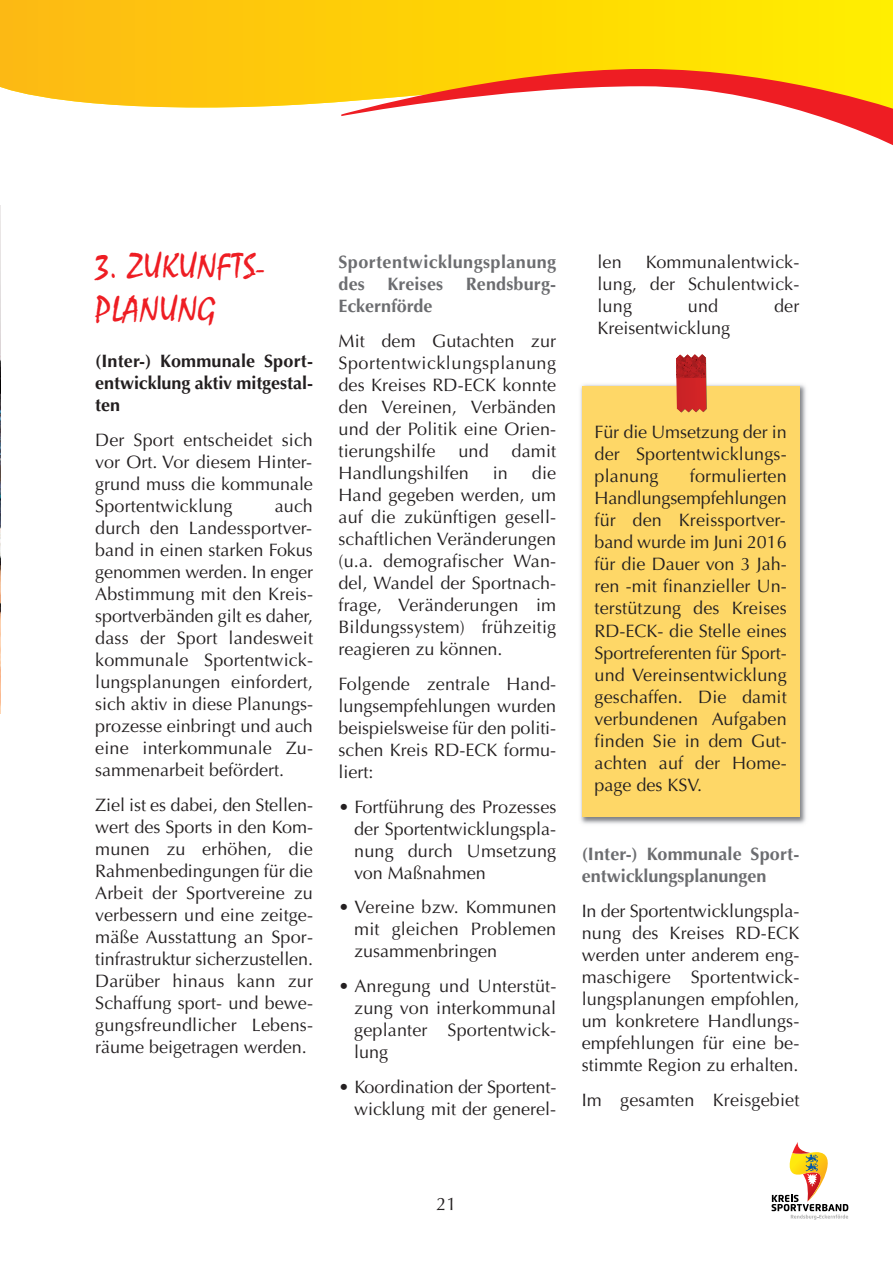
<style>
.page{position:relative;width:893px;height:1263px;background:#fff}
.page>*{position:absolute;margin:0;border:0;box-sizing:border-box;transform-origin:0 0}
.t1{font:36px/43.2px "Mistral";letter-spacing:.015em;color:#ee1d23}
.t2{font:18px/22px "Optima";letter-spacing:.01em;color:#231f20;text-align:justify}
.t3{font:700 18px/22px "Optima";letter-spacing:.01em;color:#6c6d70;text-align:justify}
.t4{font:700 18px/22px "Optima";color:#231f20;text-align:justify}
</style>
<div class="page">
<img style="left:580px;top:384px;width:226px;height:440px">
<div style="left:582px;top:386px;width:218px;height:431px;background:#fed767"></div>
<svg style="left:676px;top:354px;width:31px;height:59px;background:#c63532"></svg>
<svg style="left:772px;top:1142px;width:76px;height:77px"></svg>
<svg style="left:0;top:0;width:893px;height:108px;background:#fed20d"></svg>
<svg style="left:341px;top:69px;width:552px;height:76px"></svg>
<img style="left:0;top:205px;width:1px;height:508px">
<h1 class="t1" style="left:95px;top:247px;width:171px">3. ZUKUNFTS-<br>PLANUNG</h1>
<p class="t4" style="left:95px;top:352px;width:219px">(Inter-) Kommunale Sport&shy;entwicklung aktiv mitgestal&shy;ten</p>
<p class="t2" style="left:95px;top:431px;width:219px">Der Sport entscheidet sich vor Ort. Vor diesem Hinter&shy;grund muss die kommunale Sportentwicklung</p>
<p class="t2" style="left:95px;top:497px;width:219px;text-indent:179px">auch durch den Landessportver&shy;band in einen starken Fokus genommen werden. In enger Abstimmung mit den Kreis&shy;sportverbänden gilt es daher, dass der Sport landesweit kommunale Sportentwick&shy;lungsplanungen einfordert, sich aktiv in diese Planungs&shy;prozesse einbringt und auch eine interkommunale Zu&shy;sammenarbeit befördert.</p>
<p class="t2" style="left:95px;top:795px;width:219px">Ziel ist es dabei, den Stellen&shy;wert des Sports in den Kom&shy;munen zu erhöhen, die Rahmenbedingungen für die Arbeit der Sportvereine zu verbessern und eine zeitge&shy;mäße Ausstattung an Spor&shy;tinfrastruktur sicherzustellen.<br>Darüber hinaus kann zur Schaffung sport- und bewe&shy;gungsfreundlicher Lebens&shy;räume beigetragen werden.</p>
<p class="t3" style="left:338px;top:253px;width:219px">Sportentwicklungsplanung des Kreises Rendsburg-Eckernförde</p>
<p class="t2" style="left:338px;top:331px;width:219px">Mit dem Gutachten zur Sportentwicklungsplanung des Kreises RD-ECK konnte den Vereinen, Verbänden und der Politik eine Orien&shy;tierungshilfe</p>
<p class="t2" style="left:458px;top:441px;width:32px">und</p>
<p class="t2" style="left:512px;top:441px;width:46px">damit</p>
<p class="t2" style="left:338px;top:463px;width:132px">Handlungshilfen</p>
<p class="t2" style="left:493px;top:463px;width:17px">in</p>
<p class="t2" style="left:338px;top:463px;width:219px;text-indent:193px">die Hand gegeben werden, um auf die zukünftigen gesell&shy;schaftlichen Veränderungen (u.a. demografischer Wan&shy;del, Wandel der Sportnach&shy;frage, Veränderungen im Bildungssystem) frühzeitig reagieren zu können.</p>
<p class="t2" style="left:338px;top:674px;width:219px">Folgende zentrale Hand&shy;lungsempfehlungen wurden beispielsweise für den politi&shy;schen Kreis RD-ECK formu&shy;liert:</p>
<p class="t2" style="left:354px;top:797px;width:204px;text-indent:-16px">• Fortführung des Prozesses der Sportentwicklungspla&shy;nung durch Umsetzung von Maßnahmen</p>
<p class="t2" style="left:354px;top:898px;width:204px;text-indent:-16px">• Vereine bzw. Kommunen mit gleichen Problemen zusammenbringen</p>
<p class="t2" style="left:354px;top:977px;width:204px;text-indent:-16px">• Anregung und Unterstüt&shy;zung von interkommunal geplanter Sportentwick&shy;lung</p>
<p class="t2" style="left:338px;top:1078px;width:219px;text-align:right">• Koordination der Sportent&shy;wicklung mit der generel-</p>
<p class="t2" style="left:597px;top:253px;width:26px">len</p>
<p class="t2" style="left:597px;top:253px;width:203px;text-indent:48px">Kommunalentwick&shy;lung, der Schulentwick&shy;lung</p>
<p class="t2" style="left:688px;top:297px;width:32px">und</p>
<p class="t2" style="left:774px;top:297px;width:27px">der</p>
<p class="t2" style="left:597px;top:319px;width:134px">Kreisentwicklung</p>
<p class="t2" style="left:594px;top:423px;width:194px">Für die Umsetzung der in der Sportentwicklungs&shy;planung</p>
<p class="t2" style="left:594px;top:467px;width:194px;text-indent:95px">formulierten Handlungsempfehlungen für den Kreissportver&shy;band wurde im Juni 2016 für die Dauer von 3 Jah&shy;ren -mit finanzieller Un&shy;terstützung des Kreises RD-ECK- die Stelle eines Sportreferenten für Sport&shy;und Vereinsentwicklung geschaffen. Die damit verbundenen Aufgaben finden Sie in dem Gut&shy;achten auf der Home&shy;page des KSV.</p>
<p class="t3" style="left:582px;top:845px;width:219px">(Inter-) Kommunale Sport&shy;entwicklungsplanungen</p>
<p class="t2" style="left:582px;top:901px;width:219px">In der Sportentwicklungspla&shy;nung des Kreises RD-ECK werden unter anderem eng&shy;maschigere Sportentwick&shy;lungsplanungen empfohlen, um konkretere Handlungs&shy;empfehlungen für eine be&shy;stimmte Region zu erhalten.</p>
<p class="t2" style="left:582px;top:1090px;width:219px">Im gesamten Kreisgebiet</p>
<p class="t2" style="left:436px;top:1194px;width:21px">21</p>
</div>
